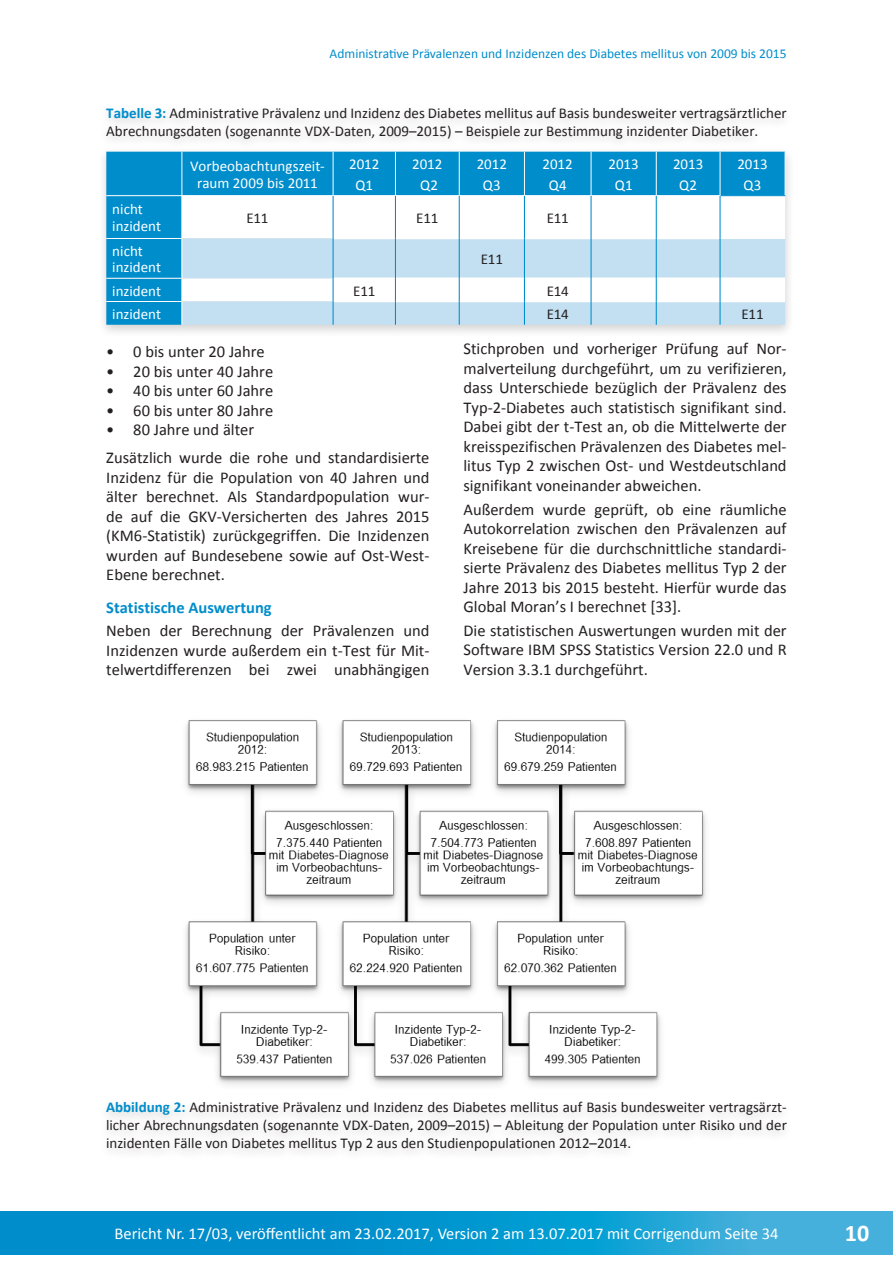
<style>
.page{position:relative;width:893px;height:1263px;background:#fff}
.page>*{position:absolute;margin:0;border:0;box-sizing:border-box;transform-origin:0 0}
.t1{font:700 24px "Calibri";color:#fff}
.TabellenAbbildungsun{font:16.5px/19.5px "Calibri";color:#231f20;text-align:justify}
.t2{font:16.5px "Calibri";color:#fff}
.TabellenAbbildungsun-2{font:700 16.5px "Calibri";color:#008dcb}
.TabellenAbbildungsun-3{font:15px/18px "Calibri";color:#231f20}
.TabellenAbbildungsun-4{font:15px/16.5px "Calibri";color:#fff}
.t3{font:13.5px "Calibri";color:#008dcb}
.s1{font-weight:700;color:#008dcb}
</style>
<div class="page">
<img style="left:186px;top:720px;width:520px;height:364px">
<div style="left:98px;top:103px;width:696px;height:48px;background:#f9f9f9"></div>
<div style="left:98px;top:1097px;width:697px;height:65px;background:#f9f9f9"></div>
<svg style="left:0;top:1212px;width:893px;height:42px;background:#119ad1"></svg>
<div style="left:97px;top:147px;width:698px;height:191px;background:#231f20;opacity:.2"></div>
<div style="left:106px;top:152px;width:679px;height:44px;background:#008dcb"></div>
<svg style="left:182px;top:196px;width:603px;height:42px"></svg>
<svg style="left:182px;top:238px;width:603px;height:87px;fill:#c3e0f2"></svg>
<hr style="left:334px;top:238px;width:61px;height:1px;background:#fff">
<hr style="left:396px;top:238px;width:63px;height:1px;background:#fff">
<hr style="left:460px;top:238px;width:64px;height:1px;background:#fff">
<hr style="left:525px;top:238px;width:65px;height:1px;background:#fff">
<hr style="left:592px;top:238px;width:64px;height:1px;background:#fff">
<hr style="left:657px;top:238px;width:62px;height:1px;background:#fff">
<hr style="left:334px;top:277px;width:61px;height:2px;background:#fff">
<hr style="left:396px;top:277px;width:63px;height:2px;background:#fff">
<hr style="left:460px;top:277px;width:64px;height:2px;background:#fff">
<hr style="left:525px;top:277px;width:65px;height:2px;background:#fff">
<hr style="left:592px;top:277px;width:64px;height:2px;background:#fff">
<hr style="left:657px;top:277px;width:62px;height:2px;background:#fff">
<hr style="left:721px;top:277px;width:64px;height:2px;background:#fff">
<hr style="left:334px;top:301px;width:61px;height:1px;background:#fff">
<hr style="left:396px;top:301px;width:63px;height:1px;background:#fff">
<hr style="left:460px;top:301px;width:64px;height:1px;background:#fff">
<hr style="left:525px;top:301px;width:65px;height:1px;background:#fff">
<hr style="left:592px;top:301px;width:64px;height:1px;background:#fff">
<hr style="left:657px;top:301px;width:62px;height:1px;background:#fff">
<hr style="left:721px;top:301px;width:64px;height:1px;background:#fff">
<hr style="left:721px;top:238px;width:64px;height:1px;background:#fff">
<hr style="left:785px;top:152px;width:1px;height:43px;background:#fff">
<hr style="left:182px;top:195px;width:151px;height:1px;background:#fff">
<hr style="left:333px;top:195px;width:62px;height:1px;background:#fff">
<hr style="left:395px;top:195px;width:64px;height:1px;background:#fff">
<hr style="left:459px;top:195px;width:65px;height:1px;background:#fff">
<hr style="left:524px;top:195px;width:67px;height:1px;background:#fff">
<hr style="left:591px;top:195px;width:65px;height:1px;background:#fff">
<hr style="left:656px;top:195px;width:64px;height:1px;background:#fff">
<hr style="left:721px;top:195px;width:64px;height:1px;background:#008dcb">
<div style="left:106px;top:196px;width:76px;height:129px;background:#008dcb"></div>
<hr style="left:182px;top:152px;width:1px;height:43px;background:#fff">
<hr style="left:333px;top:152px;width:1px;height:43px;background:#fff">
<hr style="left:395px;top:152px;width:1px;height:43px;background:#fff">
<hr style="left:459px;top:152px;width:1px;height:43px;background:#fff">
<hr style="left:524px;top:152px;width:1px;height:43px;background:#fff">
<hr style="left:591px;top:152px;width:1px;height:43px;background:#fff">
<hr style="left:656px;top:152px;width:1px;height:43px;background:#fff">
<hr style="left:720px;top:152px;width:1px;height:43px;background:#fff">
<hr style="left:106px;top:195px;width:76px;height:1px;background:#fff">
<hr style="left:106px;top:238px;width:75px;height:1px;background:#fff">
<hr style="left:106px;top:278px;width:75px;height:1px;background:#fff">
<hr style="left:106px;top:301px;width:75px;height:1px;background:#fff">
<hr style="left:333px;top:196px;width:1px;height:42px;background:#008dcb">
<hr style="left:395px;top:196px;width:1px;height:42px;background:#008dcb">
<hr style="left:459px;top:196px;width:1px;height:42px;background:#008dcb">
<hr style="left:524px;top:196px;width:1px;height:42px;background:#008dcb">
<hr style="left:590px;top:196px;width:2px;height:42px;background:#008dcb">
<hr style="left:656px;top:196px;width:1px;height:42px;background:#008dcb">
<hr style="left:719px;top:196px;width:2px;height:42px;background:#008dcb">
<hr style="left:333px;top:238px;width:1px;height:40px;background:#008dcb">
<hr style="left:395px;top:238px;width:1px;height:40px;background:#008dcb">
<hr style="left:459px;top:238px;width:1px;height:40px;background:#008dcb">
<hr style="left:524px;top:238px;width:1px;height:40px;background:#008dcb">
<hr style="left:590px;top:238px;width:2px;height:40px;background:#008dcb">
<hr style="left:656px;top:238px;width:1px;height:40px;background:#008dcb">
<hr style="left:719px;top:238px;width:2px;height:40px;background:#008dcb">
<hr style="left:590px;top:278px;width:2px;height:23px;background:#008dcb">
<hr style="left:719px;top:278px;width:2px;height:23px;background:#008dcb">
<svg style="left:333px;top:278px;width:1px;height:47px"></svg>
<svg style="left:395px;top:278px;width:1px;height:47px"></svg>
<svg style="left:459px;top:278px;width:1px;height:47px"></svg>
<svg style="left:524px;top:278px;width:1px;height:47px"></svg>
<hr style="left:590px;top:301px;width:2px;height:24px;background:#008dcb">
<svg style="left:656px;top:278px;width:1px;height:47px"></svg>
<hr style="left:719px;top:301px;width:2px;height:24px;background:#008dcb">
<p class="t3" style="left:330px;top:45px;width:458px">Administrative Prävalenzen und Inzidenzen des Diabetes mellitus von 2009 bis 2015</p>
<p class="TabellenAbbildungsun-3" style="left:106px;top:104px;width:682px"><span class="s1">Tabelle 3:</span> Administrative Prävalenz und Inzidenz des Diabetes mellitus auf Basis bundesweiter vertragsärztlicher<br>Abrechnungsdaten (sogenannte VDX-Daten, 2009–2015) – Beispiele zur Bestimmung inzidenter Diabetiker.</p>
<p class="TabellenAbbildungsun-4" style="left:190px;top:158px;width:136px;text-align:center">Vorbeobachtungszeit&shy;raum 2009 bis 2011</p>
<p class="TabellenAbbildungsun-4" style="left:349px;top:156px;width:32px">2012</p>
<p class="TabellenAbbildungsun-4" style="left:355px;top:176px;width:19px">Q1</p>
<p class="TabellenAbbildungsun-4" style="left:412px;top:156px;width:32px">2012</p>
<p class="TabellenAbbildungsun-4" style="left:420px;top:176px;width:20px">Q2</p>
<p class="TabellenAbbildungsun-4" style="left:477px;top:156px;width:32px">2012</p>
<p class="TabellenAbbildungsun-4" style="left:483px;top:176px;width:19px">Q3</p>
<p class="TabellenAbbildungsun-4" style="left:543px;top:156px;width:32px">2012</p>
<p class="TabellenAbbildungsun-4" style="left:549px;top:176px;width:19px">Q4</p>
<p class="TabellenAbbildungsun-4" style="left:609px;top:156px;width:32px">2013</p>
<p class="TabellenAbbildungsun-4" style="left:615px;top:176px;width:19px">Q1</p>
<p class="TabellenAbbildungsun-4" style="left:673px;top:156px;width:32px">2013</p>
<p class="TabellenAbbildungsun-4" style="left:679px;top:176px;width:20px">Q2</p>
<p class="TabellenAbbildungsun-4" style="left:737px;top:156px;width:32px">2013</p>
<p class="TabellenAbbildungsun-4" style="left:744px;top:176px;width:19px">Q3</p>
<p class="TabellenAbbildungsun-4" style="left:112px;top:201px;width:50px">nicht inzident</p>
<p class="TabellenAbbildungsun-3" style="left:246px;top:209px;width:24px">E11</p>
<p class="TabellenAbbildungsun-3" style="left:416px;top:209px;width:24px">E11</p>
<p class="TabellenAbbildungsun-3" style="left:547px;top:209px;width:24px">E11</p>
<p class="TabellenAbbildungsun-4" style="left:112px;top:243px;width:50px">nicht inzident</p>
<p class="TabellenAbbildungsun-3" style="left:481px;top:250px;width:24px">E11</p>
<p class="TabellenAbbildungsun-4" style="left:112px;top:282px;width:50px">inzident</p>
<p class="TabellenAbbildungsun-3" style="left:353px;top:282px;width:24px">E11</p>
<p class="TabellenAbbildungsun-3" style="left:547px;top:282px;width:24px">E14</p>
<p class="TabellenAbbildungsun-4" style="left:112px;top:306px;width:50px">inzident</p>
<p class="TabellenAbbildungsun-3" style="left:547px;top:305px;width:24px">E14</p>
<p class="TabellenAbbildungsun-3" style="left:741px;top:305px;width:24px">E11</p>
<p class="TabellenAbbildungsun" style="left:106px;top:342px;width:160px">• 0 bis unter 20 Jahre</p>
<p class="TabellenAbbildungsun" style="left:106px;top:362px;width:168px">• 20 bis unter 40 Jahre</p>
<p class="TabellenAbbildungsun" style="left:106px;top:381px;width:168px">• 40 bis unter 60 Jahre</p>
<p class="TabellenAbbildungsun" style="left:106px;top:401px;width:168px">• 60 bis unter 80 Jahre</p>
<p class="TabellenAbbildungsun" style="left:106px;top:420px;width:149px">• 80 Jahre und älter</p>
<p class="TabellenAbbildungsun" style="left:106px;top:448px;width:325px">Zusätzlich wurde die rohe und standardisierte Inzidenz für die Population von 40 Jahren und älter berechnet. Als Standardpopulation wur&shy;de auf die GKV-Versicherten des Jahres 2015 (KM6-Statistik) zurückgegriffen. Die Inzidenzen wurden auf Bundesebene sowie auf Ost-West-Ebene berechnet.</p>
<p class="TabellenAbbildungsun-2" style="left:106px;top:597px;width:167px">Statistische Auswertung</p>
<p class="TabellenAbbildungsun" style="left:106px;top:621px;width:325px">Neben der Berechnung der Prävalenzen und Inzidenzen wurde außerdem ein t-Test für Mit&shy;telwertdifferenzen bei zwei unabhängigen</p>
<p class="TabellenAbbildungsun" style="left:463px;top:339px;width:325px">Stichproben und vorheriger Prüfung auf Nor&shy;malverteilung durchgeführt, um zu verifizieren, dass Unterschiede bezüglich der Prävalenz des Typ-2-Diabetes auch statistisch signifikant sind.<br>Dabei gibt der t-Test an, ob die Mittelwerte der kreisspezifischen Prävalenzen des Diabetes mel&shy;litus Typ 2 zwischen Ost- und Westdeutschland signifikant voneinander abweichen.</p>
<p class="TabellenAbbildungsun" style="left:463px;top:499px;width:325px">Außerdem wurde geprüft, ob eine räumliche Autokorrelation zwischen den Prävalenzen auf Kreisebene für die durchschnittliche standardi&shy;sierte Prävalenz des Diabetes mellitus Typ 2 der Jahre 2013 bis 2015 besteht. Hierfür wurde das Global Moran’s I berechnet [33].</p>
<p class="TabellenAbbildungsun" style="left:463px;top:621px;width:325px">Die statistischen Auswertungen wurden mit der Software IBM SPSS Statistics Version 22.0 und R Version 3.3.1 durchgeführt.</p>
<p class="TabellenAbbildungsun-3" style="left:106px;top:1097px;width:682px;text-align:justify"><span class="s1">Abbildung 2:</span> Administrative Prävalenz und Inzidenz des Diabetes mellitus auf Basis bundesweiter vertragsärzt&shy;licher Abrechnungsdaten (sogenannte VDX-Daten, 2009–2015) – Ableitung der Population unter Risiko und der inzidenten Fälle von Diabetes mellitus Typ 2 aus den Studienpopulationen 2012–2014.</p>
<p class="t2" style="left:114px;top:1223px;width:665px">Bericht Nr. 17/03, veröffentlicht am 23.02.2017, Version 2 am 13.07.2017 mit Corrigendum Seite 34</p>
<h1 class="t1" style="left:845px;top:1218px;width:26px">10</h1>
</div>
